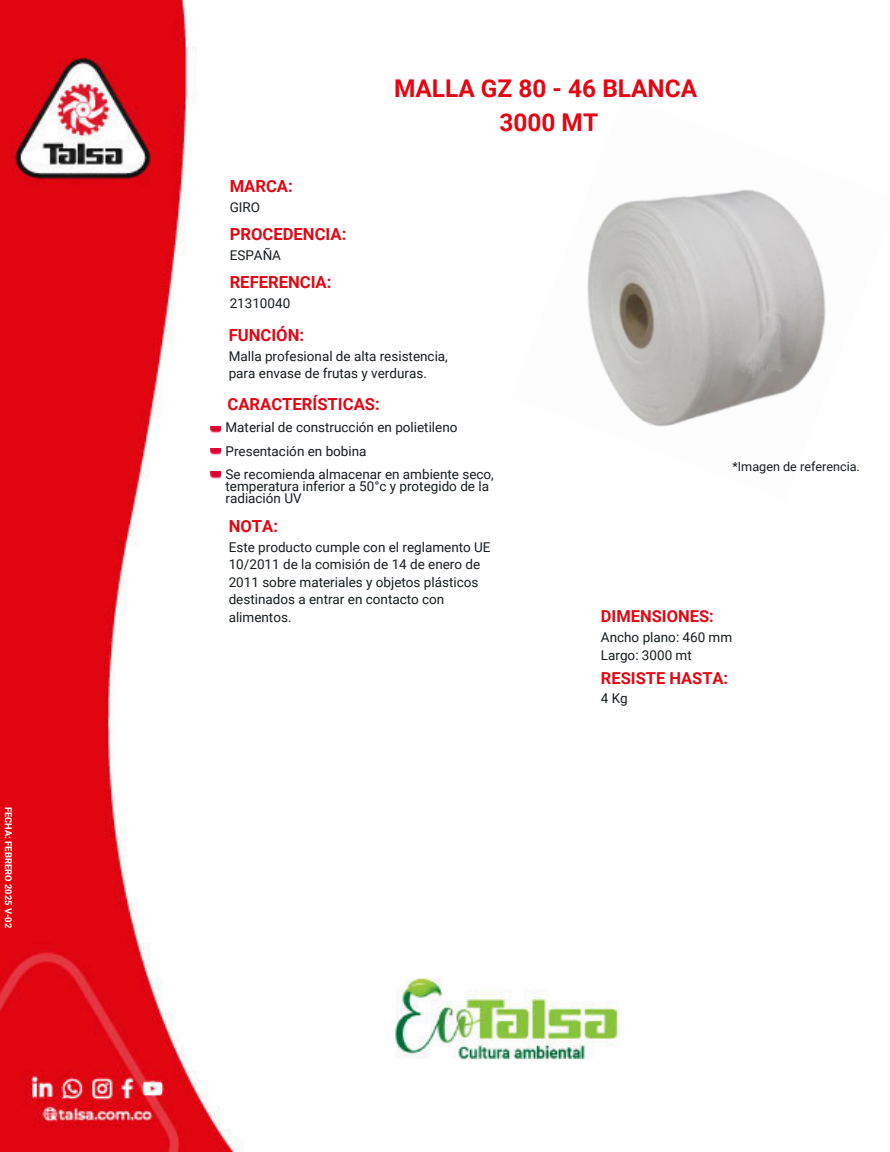
<style>
.page{position:relative;width:890px;height:1152px;background:#fff}
.page>*{position:absolute;margin:0;border:0;box-sizing:border-box;transform-origin:0 0}
.t1{font:700 24.45px/33.8px "Roboto";color:#e10814;text-align:center}
.t2{font:700 16.65px "Roboto";color:#e10814}
.t3{font:700 16.5px "Roboto";color:#e10814}
.t4{font:13.5px/17.4px "Roboto";color:#161c1f}
.t5{font:12.6px "Roboto";color:#161c1f}
.t6{font:700 9.38px "Roboto";color:#fff}
</style>
<div class="page">
<img style="left:0;top:0;width:618px;height:1152px">
<svg style="left:210px;top:426px;width:11px;height:8px"></svg>
<svg style="left:210px;top:448px;width:11px;height:7px"></svg>
<svg style="left:210px;top:472px;width:11px;height:7px"></svg>
<img style="left:510px;top:96px;width:316px;height:404px">
<h3 class="t6" style="left:14px;top:807px;width:123px;rotate:90deg">FECHA: FEBRERO 2025 V-02</h3>
<p class="t2" style="left:230px;top:177px;width:65px">MARCA:</p>
<p class="t4" style="left:230px;top:199px;width:32px">GIRO</p>
<p class="t2" style="left:230px;top:225px;width:118px">PROCEDENCIA:</p>
<p class="t4" style="left:230px;top:247px;width:53px">ESPAÑA</p>
<p class="t2" style="left:230px;top:273px;width:103px">REFERENCIA:</p>
<p class="t4" style="left:230px;top:295px;width:62px">21310040</p>
<h6 class="t1" style="left:394px;top:72px;width:305px">MALLA GZ 80 - 46 BLANCA<br>3000 MT</h6>
<h5 class="t2" style="left:229px;top:326px;width:77px">FUNCIÓN:</h5>
<h5 class="t4" style="left:229px;top:347px;width:221px">Malla profesional de alta resistencia, para envase de frutas y verduras.</h5>
<h2 class="t2" style="left:227px;top:395px;width:154px">CARACTERÍSTICAS:</h2>
<h1 class="t4" style="left:225px;top:419px;width:233px">Material de construcción en polietileno</h1>
<p class="t4" style="left:225px;top:442px;width:143px">Presentación en bobina</p>
<h6 class="t4" style="left:225px;top:469px;width:270px;line-height:11.9px">Se recomienda almacenar en ambiente seco, temperatura inferior a 50°c y protegido de la radiación UV</h6>
<h3 class="t2" style="left:229px;top:517px;width:51px">NOTA:</h3>
<h3 class="t4" style="left:229px;top:539px;width:263px">Este producto cumple con el reglamento UE 10/2011 de la comisión de 14 de enero de 2011 sobre materiales y objetos plásticos destinados a entrar en contacto con alimentos.</h3>
<h2 class="t5" style="left:732px;top:459px;width:129px">*Imagen de referencia.</h2>
<h6 class="t3" style="left:601px;top:607px;width:114px">DIMENSIONES:</h6>
<h6 class="t4" style="left:601px;top:629px;width:133px;line-height:18px">Ancho plano: 460 mm<br>Largo: 3000 mt</h6>
<h6 class="t3" style="left:601px;top:669px;width:129px">RESISTE HASTA:</h6>
<h6 class="t4" style="left:601px;top:690px;width:28px">4 Kg</h6>
</div>
